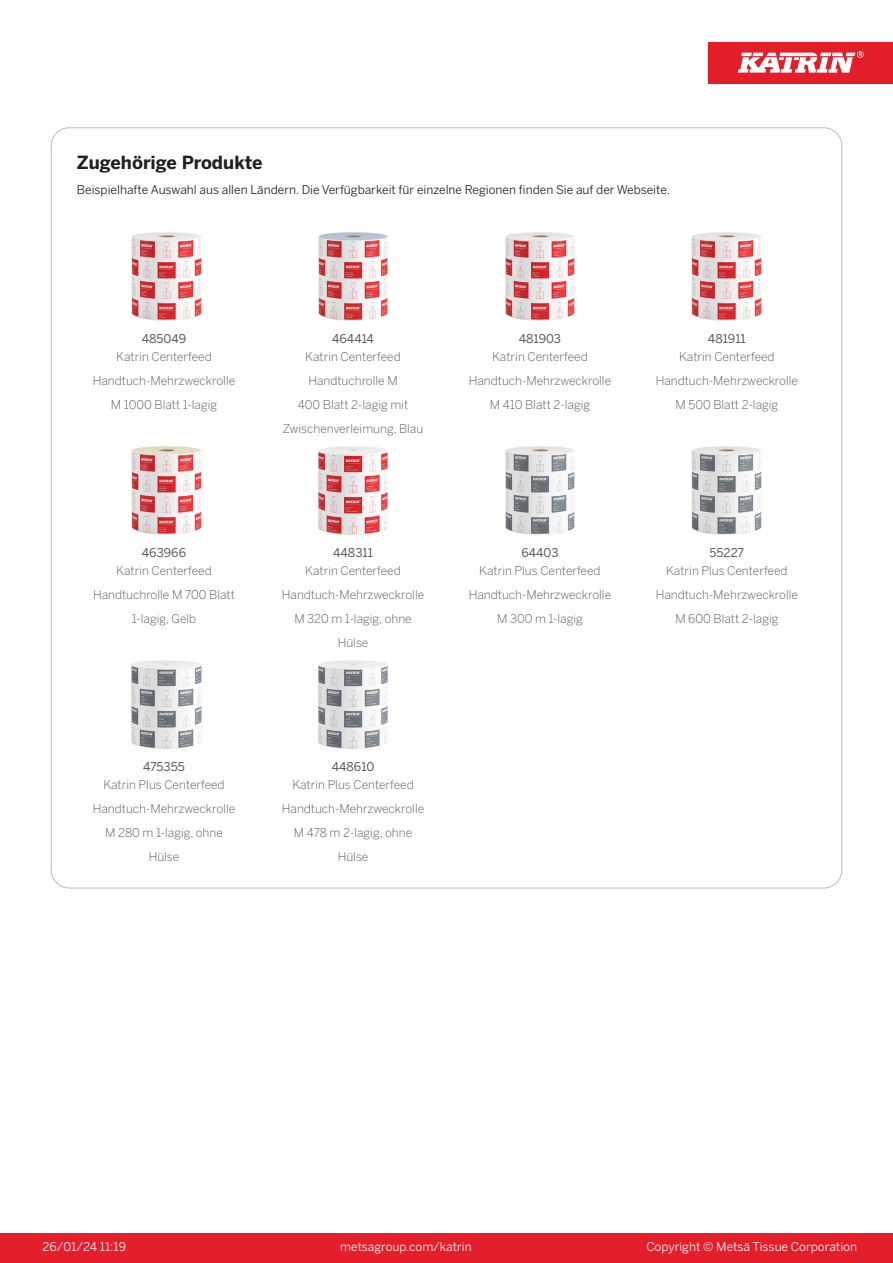
<style>
.page{position:relative;width:893px;height:1263px;background:#fff}
.page>*{position:absolute;margin:0;border:0;box-sizing:border-box;transform-origin:0 0}
.T_TableHeader{font:700 18px "Benton Sans";color:#231f20}
.T_RelatedName{font:300 12px/24px "Benton Sans";color:#57585a;text-align:center}
.T_TableBody{font:12px "Benton Sans";color:#231f20}
.t1{font:12px "Benton Sans";color:#fff}
.T_RelatedCode{font:12px "Benton Sans";color:#57585a}
</style>
<div class="page">
<div style="left:0;top:1233px;width:893px;height:30px;background:#e41e2b"></div>
<div style="left:708px;top:43px;width:185px;height:41px;background:#e31e28"></div>
<svg style="left:738px;top:51px;width:126px;height:22px"></svg>
<img style="left:131px;top:232px;width:71px;height:89px">
<img style="left:318px;top:232px;width:70px;height:89px">
<img style="left:505px;top:232px;width:70px;height:89px">
<img style="left:691px;top:232px;width:71px;height:89px">
<img style="left:131px;top:446px;width:71px;height:89px">
<img style="left:318px;top:446px;width:70px;height:89px">
<img style="left:505px;top:446px;width:70px;height:89px">
<img style="left:691px;top:446px;width:71px;height:89px">
<img style="left:131px;top:660px;width:71px;height:89px">
<img style="left:318px;top:660px;width:70px;height:89px">
<p class="T_TableHeader" style="left:77px;top:151px;width:187px">Zugehörige Produkte</p>
<p class="T_TableBody" style="left:77px;top:183px;width:595px">Beispielhafte Auswahl aus allen Ländern. Die Verfügbarkeit für einzelne Regionen finden Sie auf der Webseite.</p>
<p class="T_RelatedCode" style="left:142px;top:331px;width:46px">485049</p>
<p class="T_RelatedCode" style="left:332px;top:331px;width:43px">464414</p>
<p class="T_RelatedCode" style="left:519px;top:331px;width:44px">481903</p>
<p class="T_RelatedCode" style="left:708px;top:331px;width:39px">481911</p>
<p class="T_RelatedName" style="left:93px;top:345px;width:144px">Katrin Centerfeed<br>Handtuch-Mehrzweckrolle<br>M 1000 Blatt 1-lagig</p>
<p class="T_RelatedName" style="left:283px;top:345px;width:142px">Katrin Centerfeed<br>Handtuchrolle M<br>400 Blatt 2-lagig mit<br>Zwischenverleimung, Blau</p>
<p class="T_RelatedName" style="left:469px;top:345px;width:144px">Katrin Centerfeed<br>Handtuch-Mehrzweckrolle<br>M 410 Blatt 2-lagig</p>
<p class="T_RelatedName" style="left:656px;top:345px;width:144px">Katrin Centerfeed<br>Handtuch-Mehrzweckrolle<br>M 500 Blatt 2-lagig</p>
<p class="T_RelatedCode" style="left:142px;top:546px;width:46px">463966</p>
<p class="T_RelatedCode" style="left:333px;top:546px;width:41px">448311</p>
<p class="T_RelatedCode" style="left:521px;top:546px;width:39px">64403</p>
<p class="T_RelatedCode" style="left:709px;top:546px;width:36px">55227</p>
<p class="T_RelatedName" style="left:93px;top:559px;width:143px">Katrin Centerfeed<br>Handtuchrolle M 700 Blatt<br>1-lagig, Gelb</p>
<p class="T_RelatedName" style="left:282px;top:559px;width:144px">Katrin Centerfeed<br>Handtuch-Mehrzweckrolle<br>M 320 m 1-lagig, ohne<br>Hülse</p>
<p class="T_RelatedName" style="left:469px;top:559px;width:144px">Katrin Plus Centerfeed<br>Handtuch-Mehrzweckrolle<br>M 300 m 1-lagig</p>
<p class="T_RelatedName" style="left:656px;top:559px;width:144px">Katrin Plus Centerfeed<br>Handtuch-Mehrzweckrolle<br>M 600 Blatt 2-lagig</p>
<p class="T_RelatedCode" style="left:143px;top:760px;width:43px">475355</p>
<p class="T_RelatedCode" style="left:332px;top:760px;width:44px">448610</p>
<p class="T_RelatedName" style="left:93px;top:773px;width:144px">Katrin Plus Centerfeed<br>Handtuch-Mehrzweckrolle<br>M 280 m 1-lagig, ohne<br>Hülse</p>
<p class="T_RelatedName" style="left:282px;top:773px;width:144px">Katrin Plus Centerfeed<br>Handtuch-Mehrzweckrolle<br>M 478 m 2-lagig, ohne<br>Hülse</p>
<p class="t1" style="left:43px;top:1239px;width:85px">26/01/24 11:19</p>
<p class="t1" style="left:340px;top:1239px;width:133px">metsagroup.com/katrin</p>
<p class="t1" style="left:646px;top:1239px;width:212px">Copyright © Metsä Tissue Corporation</p>
</div>
